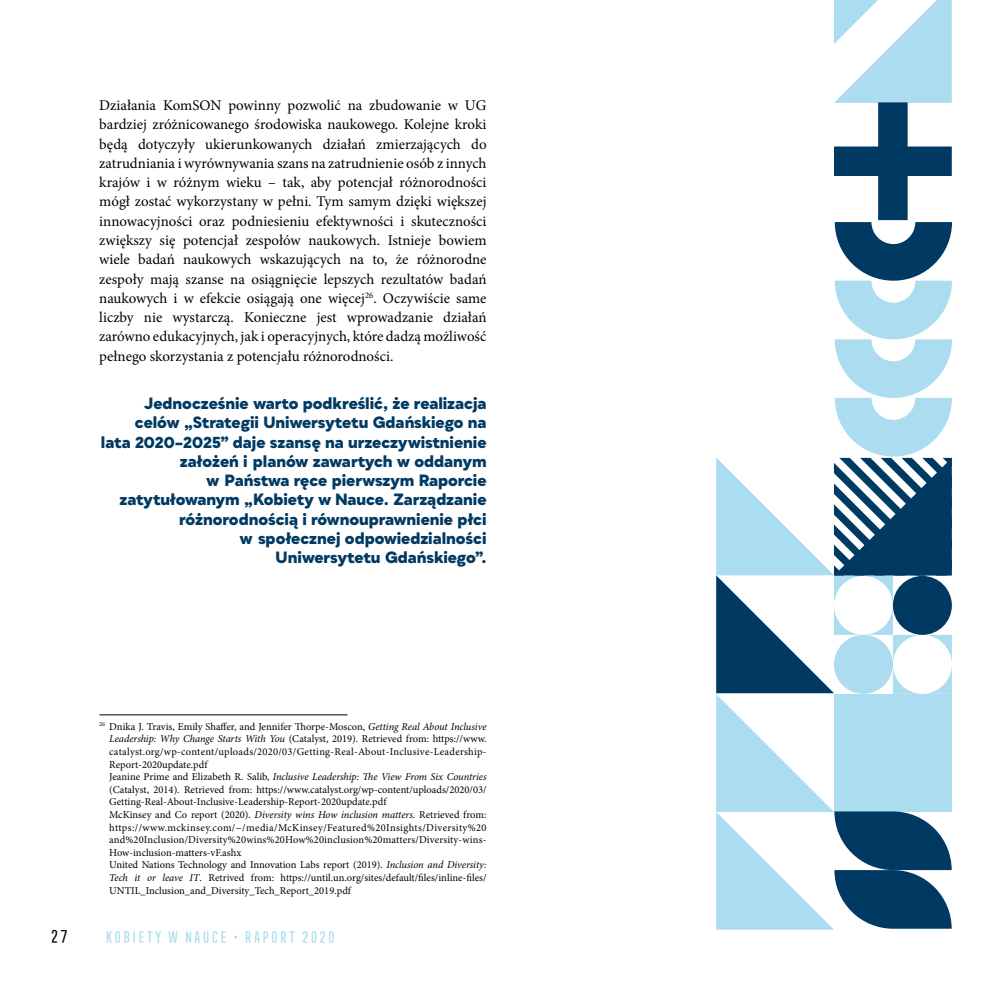
<style>
.page{position:relative;width:993px;height:993px;background:#fff}
.page>*{position:absolute;margin:0;border:0;box-sizing:border-box;transform-origin:0 0}
.t1{font:17.5px "Frontage Condensed";color:#000}
.t2{font:800 15.75px/19.2px "Qualion";letter-spacing:-.005em;color:#003a63;text-align:right}
.t3{font:15.75px "Frontage Condensed";color:#abdcf0}
.t4{font:14.88px/19.2px "Minion Pro";color:#000;text-align:justify}
.t5{font:10.5px/12.6px "Minion Pro";color:#000}
.s1{font-style:italic}
</style>
<div class="page">
<svg style="left:716px;top:0;width:235px;height:929px"></svg>
<hr style="left:99px;top:714px;width:248px;height:1px;background:#000">
<p class="t4" style="left:99px;top:96px;width:388px">Działania KomSON powinny pozwolić na zbudowanie w UG bardziej zróżnicowanego środowiska naukowego. Kolejne kroki będą dotyczyły ukierunkowanych działań zmierzających do zatrudniania i wyrównywania szans na zatrudnienie osób z innych krajów i w różnym wieku – tak, aby potencjał różnorodności mógł zostać wykorzystany w pełni. Tym samym dzięki większej innowacyjności oraz podniesieniu efektywności i skuteczności zwiększy się potencjał zespołów naukowych. Istnieje bowiem wiele badań naukowych wskazujących na to, że różnorodne zespoły mają szanse na osiągnięcie lepszych rezultatów badań naukowych i w efekcie osiągają one więcej<sup>26</sup>. Oczywiście same liczby nie wystarczą. Konieczne jest wprowadzanie działań zarówno edukacyjnych, jak i operacyjnych, które dadzą możliwość pełnego skorzystania z potencjału różnorodności.</p>
<p class="t2" style="left:101px;top:394px;width:387px">Jednocześnie warto podkreślić, że realizacja celów „Strategii Uniwersytetu Gdańskiego na<br>lata 2020–2025” daje szansę na urzeczywistnienie założeń i planów zawartych w oddanym<br>w Państwa ręce pierwszym Raporcie zatytułowanym „Kobiety w Nauce. Zarządzanie różnorodnością i równouprawnienie płci<br>w społecznej odpowiedzialności<br>Uniwersytetu Gdańskiego”.</p>
<p class="t5" style="left:109px;top:720px;width:379px;text-indent:-10px"><sup>26</sup> Dnika J. Travis, Emily Shaffer, and Jennifer Thorpe-Moscon, <span class="s1">Getting Real About Inclusive Leadership: Why Change Starts With You</span> (Catalyst, 2019). Retrieved from: https://www. catalyst.org/wp-content/uploads/2020/03/Getting-Real-About-Inclusive-Leadership-Report-2020update.pdf<br>Jeanine Prime and Elizabeth R. Salib, <span class="s1">Inclusive Leadership: The View From Six Countries </span>(Catalyst, 2014). Retrieved from: https://www.catalyst.org/wp-content/uploads/2020/03/ Getting-Real-About-Inclusive-Leadership-Report-2020update.pdf<br>McKinsey and Co report (2020). <span class="s1">Diversity wins How inclusion matters</span>. Retrieved from: https://www.mckinsey.com/~/media/McKinsey/Featured%20Insights/Diversity%20 and%20Inclusion/Diversity%20wins%20How%20inclusion%20matters/Diversity-wins-How-inclusion-matters-vF.ashx<br>United Nations Technology and Innovation Labs report (2019). <span class="s1">Inclusion and Diversity:<br>Tech it or leave IT</span>. Retrived from: https://until.un.org/sites/default/files/inline-files/ UNTIL_Inclusion_and_Diversity_Tech_Report_2019.pdf</p>
<h1 class="t1" style="left:50px;top:926px;width:20px">27</h1>
<h2 class="t3" style="left:104px;top:928px;width:233px">KOBIETY W NAUCE • RAPORT 2020</h2>
</div>
